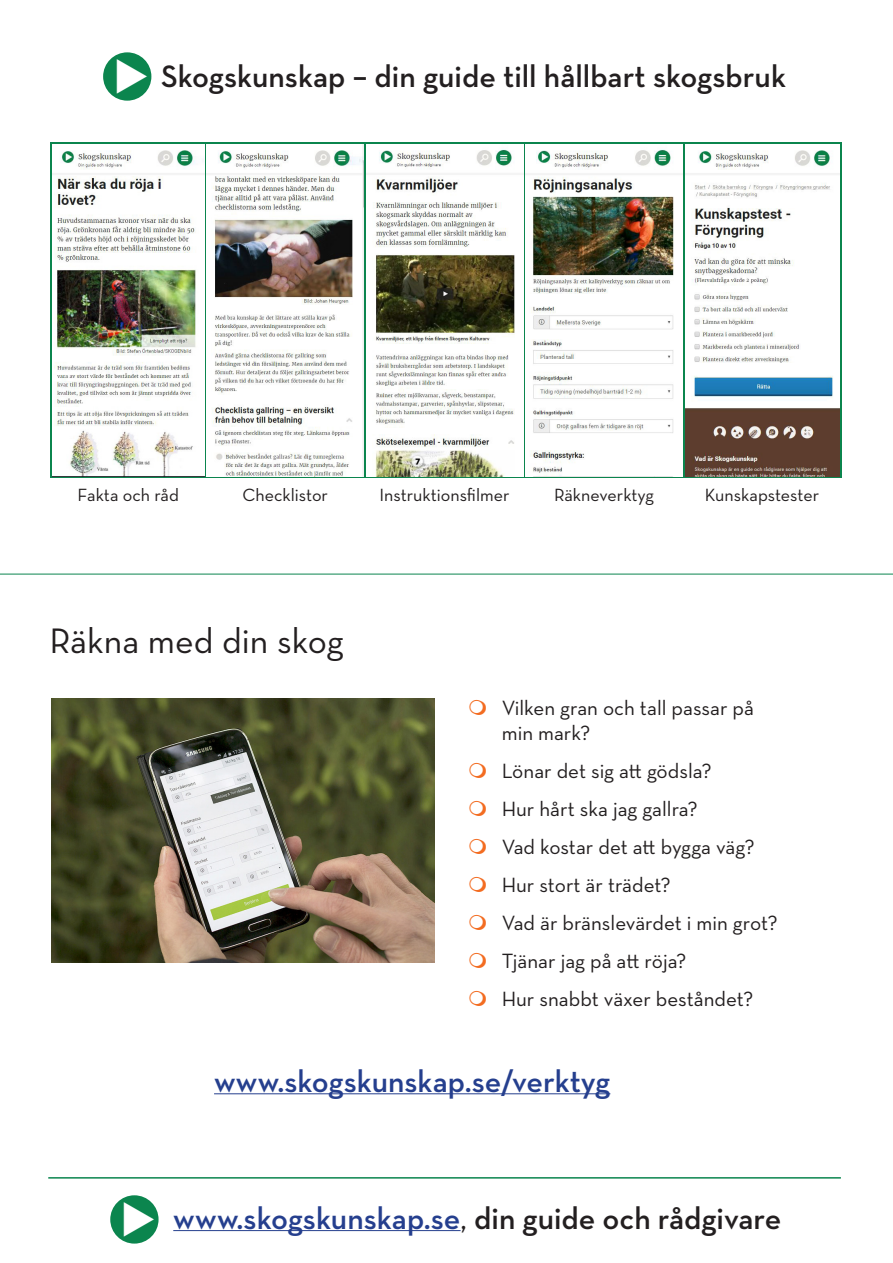
<style>
.page{position:relative;width:893px;height:1263px;background:#fff}
.page>*{position:absolute;margin:0;border:0;box-sizing:border-box;transform-origin:0 0}
.t1{font:36px "Neutraface Text";color:#231f20}
.t2{font:600 31.5px "Neutraface Text";color:#231f20}
.t3{font:600 31.5px "Neutraface Text";color:#253f8e}
.t4{font:21px/25.2px "Neutraface Text";color:#231f20}
.t5{font:18px "Neutraface Text";color:#231f20}
.s1{color:#253f8e}
.s2{font-weight:400}
</style>
<div class="page">
<svg style="left:50px;top:143px;width:791px;height:335px;fill:#0b854e"></svg>
<img style="left:685px;top:144px;width:155px;height:332px">
<img style="left:525px;top:144px;width:157px;height:332px">
<img style="left:366px;top:144px;width:157px;height:332px">
<img style="left:207px;top:144px;width:157px;height:332px">
<hr style="left:173px;top:1230px;width:288px;height:1px;background:#253f8e">
<hr style="left:214px;top:1093px;width:396px;height:1px;background:#253f8e">
<hr style="left:48px;top:1177px;width:793px;height:1px;background:#0b854e">
<hr style="left:0;top:574px;width:893px;height:1px;background:#0b854e">
<img style="left:52px;top:144px;width:152px;height:332px">
<img style="left:51px;top:698px;width:384px;height:264px">
<div style="left:103px;top:52px;width:48px;height:49px;background:#0b854e;border-radius:50%"></div>
<div style="left:110px;top:1195px;width:49px;height:48px;background:#0b854e;border-radius:50%"></div>
<p class="t2" style="left:161px;top:57px;width:626px">Skogskunskap – din guide till hållbart skogsbruk</p>
<p class="t5" style="left:78px;top:483px;width:103px">Fakta och råd</p>
<p class="t5" style="left:242px;top:483px;width:87px">Checklistor</p>
<p class="t5" style="left:380px;top:483px;width:131px">Instruktionsfilmer</p>
<p class="t5" style="left:554px;top:483px;width:101px">Räkneverktyg</p>
<p class="t5" style="left:705px;top:483px;width:116px">Kunskapstester</p>
<p class="t1" style="left:49px;top:618px;width:296px">Räkna med din skog</p>
<p class="t4" style="left:502px;top:695px;width:254px">Vilken gran och tall passar på min mark?</p>
<p class="t4" style="left:502px;top:758px;width:211px">Lönar det sig att gödsla?</p>
<p class="t4" style="left:502px;top:796px;width:197px">Hur hårt ska jag gallra?</p>
<p class="t4" style="left:502px;top:834px;width:254px">Vad kostar det att bygga väg?</p>
<p class="t4" style="left:502px;top:872px;width:171px">Hur stort är trädet?</p>
<p class="t4" style="left:502px;top:910px;width:277px">Vad är bränslevärdet i min grot?</p>
<p class="t4" style="left:502px;top:948px;width:186px">Tjänar jag på att röja?</p>
<p class="t4" style="left:502px;top:986px;width:253px">Hur snabbt växer beståndet?</p>
<p class="t3" style="left:214px;top:1062px;width:398px">www.skogskunskap.se/verktyg</p>
<p class="t2" style="left:173px;top:1199px;width:610px"><span class="s1">www.skogskunskap.se</span><span class="s2">,</span> din guide och rådgivare</p>
</div>
